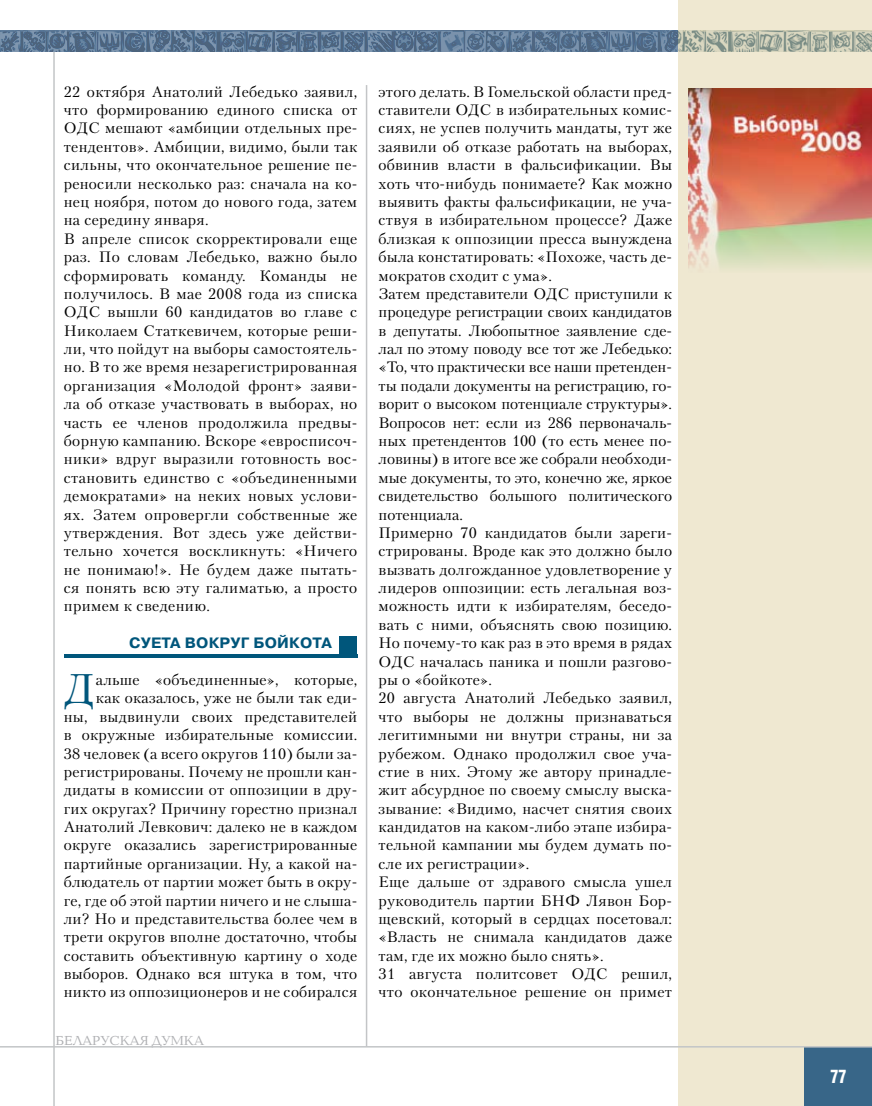
<style>
.page{position:relative;width:872px;height:1106px;background:#fff}
.page>*{position:absolute;margin:0;border:0;box-sizing:border-box;transform-origin:0 0}
.t1{font:41.25px "Petersburg C";color:#00567b}
.t2{font:700 18px "AG Letterica Cond L";color:#fff;scale:.9 1}
.t3{font:15px/18.5px "Petersburg C";letter-spacing:.015em;color:#000}
.t4{font:700 15px "Pragmatica C";letter-spacing:.015em;color:#00567b}
.t5{font:13.5px "Baltica C";color:#aeafb2}
</style>
<div class="page">
<div style="left:678px;top:0;width:194px;height:1106px;background:#efe8d1"></div>
<hr style="left:53px;top:52px;width:2px;height:1054px;background:#c3c5c7">
<hr style="left:366px;top:85px;width:1px;height:961px;background:#c3c5c7">
<div style="left:804px;top:1047px;width:68px;height:59px;background:#386688"></div>
<svg style="left:0;top:31px;width:872px;height:21px;background:#6e8497"></svg>
<hr style="left:0;top:1046px;width:872px;height:1px;background:#c3c5c7">
<img style="left:688px;top:88px;width:184px;height:180px">
<div style="left:339px;top:636px;width:18px;height:21px;background:#00567b"></div>
<hr style="left:64px;top:654px;width:293px;height:3px;background:#00567b">
<p class="t3" style="left:64px;top:82px;width:295px">22 октября Анатолий Лебедько заявил, что формированию единого списка от ОДС мешают «амбиции отдельных пре&shy;тендентов». Амбиции, видимо, были так сильны, что окончательное решение пе&shy;реносили несколько раз: сначала на ко&shy;нец ноября, потом до нового года, затем на середину января.<br>В апреле список скорректировали еще раз. По словам Лебедько, важно было сформировать команду. Команды не получилось. В мае 2008 года из списка ОДС вышли 60 кандидатов во главе с Николаем Статкевичем, которые реши&shy;ли, что пойдут на выборы самостоятель&shy;но. В то же время незарегистрированная организация «Молодой фронт» заяви&shy;ла об отказе участвовать в выборах, но часть ее членов продолжила предвы&shy;борную кампанию. Вскоре «евросписоч&shy;ники» вдруг выразили готовность вос&shy;становить единство с «объединенными демократами» на неких новых услови&shy;ях. Затем опровергли собственные же утверждения. Вот здесь уже действи&shy;тельно хочется воскликнуть: «Ничего не понимаю!». Не будем даже пытать&shy;ся понять всю эту галиматью, а просто примем к сведению.</p>
<p class="t4" style="left:129px;top:634px;width:204px">Суета во круг бо йкота</p>
<h1 class="t1" style="left:64px;top:664px;width:33px">Д</h1>
<p class="t3" style="left:64px;top:670px;width:295px;text-align:right">альше «объединенные», которые,<br>как оказалось, уже не были так еди-<br>ны, выдвинули своих представителей в окружные избирательные комиссии.<br>38 человек (а всего округов 110) были за&shy;регистрированы. Почему не прошли кан&shy;дидаты в комиссии от оппозиции в дру&shy;гих округах? Причину горестно признал Анатолий Левкович: далеко не в каждом округе оказались зарегистрированные партийные организации. Ну, а какой на&shy;блюдатель от партии может быть в окру&shy;ге, где об этой партии ничего и не слыша&shy;ли? Но и представительства более чем в трети округов вполне достаточно, чтобы составить объективную картину о ходе выборов. Однако вся штука в том, что никто из оппозиционеров и не собирался</p>
<p class="t5" style="left:56px;top:1033px;width:65px">БЕЛАРУСКА</p>
<p class="t5" style="left:140px;top:1033px;width:55px">Я ДУМКА</p>
<p class="t3" style="left:378px;top:82px;width:295px">этого делать. В Гомельской области пред&shy;ставители ОДС в избирательных комис&shy;сиях, не успев получить мандаты, тут же заявили об отказе работать на выборах, обвинив власти в фальсификации. Вы хоть что-нибудь понимаете? Как можно выявить факты фальсификации, не уча&shy;ствуя в избирательном процессе? Даже близкая к оппозиции пресса вынуждена была констатировать: «Похоже, часть де&shy;мократов сходит с ума».<br>Затем представители ОДС приступили к процедуре регистрации своих кандидатов в депутаты. Любопытное заявление сде&shy;лал по этому поводу все тот же Лебедько: «То, что практически все наши претенден&shy;ты подали документы на регистрацию, го&shy;ворит о высоком потенциале структуры».<br>Вопросов нет: если из 286 первоначаль&shy;ных претендентов 100 (то есть менее по&shy;ловины) в итоге все же собрали необходи&shy;мые документы, то это, конечно же, яркое свидетельство большого политического потенциала.<br>Примерно 70 кандидатов были зареги&shy;стрированы. Вроде как это должно было вызвать долгожданное удовлетворение у лидеров оппозиции: есть легальная воз&shy;можность идти к избирателям, беседо&shy;вать с ними, объяснять свою позицию.<br>Но почему-то как раз в это время в рядах ОДС началась паника и пошли разгово&shy;ры о «бойкоте».<br>20 августа Анатолий Лебедько заявил, что выборы не должны признаваться легитимными ни внутри страны, ни за рубежом. Однако продолжил свое уча&shy;стие в них. Этому же автору принадле&shy;жит абсурдное по своему смыслу выска&shy;зывание: «Видимо, насчет снятия своих кандидатов на каком-либо этапе избира&shy;тельной кампании мы будем думать по&shy;сле их регистрации».<br>Еще дальше от здравого смысла ушел руководитель партии БНФ Лявон Бор&shy;щевский, который в сердцах посетовал: «Власть не снимала кандидатов даже там, где их можно было снять».<br>31 августа политсовет ОДС решил, что окончательное решение он примет</p>
<p class="t2" style="left:830px;top:1065px;width:20px">77</p>
</div>
